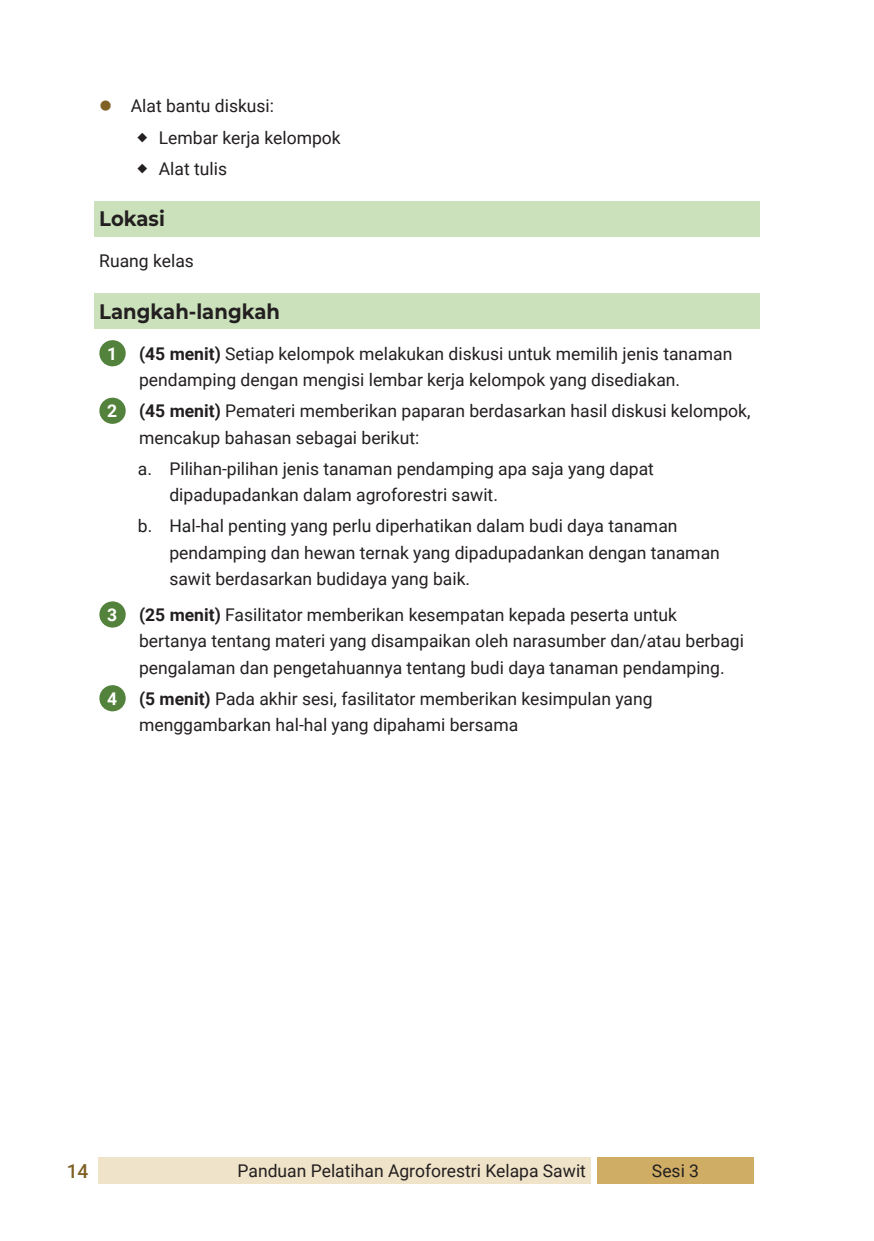
<style>
.page{position:relative;width:874px;height:1241px;background:#fff}
.page>*{position:absolute;margin:0;border:0;box-sizing:border-box;transform-origin:0 0}
.t1{font:700 21px "Montserrat";color:#231f20;scale:.93 1}
.t2{font:500 19.25px "Roboto";color:#7f6126}
.t3{font:17.5px/26.2px "Roboto";color:#231f20}
.s1{font-weight:700;color:#fff}
.s2{font-weight:700}
</style>
<div class="page">
<div style="left:597px;top:1157px;width:156px;height:26px;background:#cfad64"></div>
<div style="left:98px;top:1157px;width:492px;height:26px;background:#efe3c9"></div>
<div style="left:94px;top:201px;width:665px;height:35px;background:#cae1bb"></div>
<div style="left:94px;top:293px;width:665px;height:36px;background:#cae1bb"></div>
<svg style="left:112px;top:340px;width:14px;height:26px"></svg>
<svg style="left:112px;top:397px;width:14px;height:27px"></svg>
<svg style="left:112px;top:601px;width:14px;height:26px"></svg>
<svg style="left:112px;top:685px;width:14px;height:26px"></svg>
<p class="t3" style="left:159px;top:90px;width:183px;line-height:31.2px;text-indent:-28px">Alat bantu diskusi:<br>Lembar kerja kelompok<br>Alat tulis</p>
<p class="t1" style="left:99px;top:204px;width:72px">Lokasi</p>
<p class="t3" style="left:99px;top:247px;width:96px">Ruang kelas</p>
<p class="t1" style="left:99px;top:296px;width:196px">Langkah-langkah</p>
<p class="t3" style="left:139px;top:340px;width:594px;text-indent:-32px"><span class="s1">1</span> <span class="s2">(45 menit)</span> Setiap kelompok melakukan diskusi untuk memilih jenis tanaman pendamping dengan mengisi lembar kerja kelompok yang disediakan.</p>
<p class="t3" style="left:139px;top:397px;width:612px;text-indent:-32px"><span class="s1">2</span> <span class="s2">(45 menit)</span> Pemateri memberikan paparan berdasarkan hasil diskusi kelompok, mencakup bahasan sebagai berikut:</p>
<p class="t3" style="left:169px;top:455px;width:486px;text-indent:-32px">a. Pilihan-pilihan jenis tanaman pendamping apa saja yang dapat dipadupadankan dalam agroforestri sawit.</p>
<p class="t3" style="left:169px;top:512px;width:551px;text-indent:-32px">b. Hal-hal penting yang perlu diperhatikan dalam budi daya tanaman pendamping dan hewan ternak yang dipadupadankan dengan tanaman sawit berdasarkan budidaya yang baik.</p>
<p class="t3" style="left:139px;top:601px;width:606px;text-indent:-32px"><span class="s1">3</span> <span class="s2">(25 menit)</span> Fasilitator memberikan kesempatan kepada peserta untuk bertanya tentang materi yang disampaikan oleh narasumber dan/atau berbagi pengalaman dan pengetahuannya tentang budi daya tanaman pendamping.</p>
<p class="t3" style="left:139px;top:684px;width:514px;text-indent:-32px"><span class="s1">4</span> <span class="s2">(5 menit)</span> Pada akhir sesi, fasilitator memberikan kesimpulan yang menggambarkan hal-hal yang dipahami bersama</p>
<p class="t2" style="left:67px;top:1157px;width:23px">14</p>
<p class="t3" style="left:237px;top:1157px;width:350px">Panduan Pelatihan Agroforestri Kelapa Sawit</p>
<p class="t3" style="left:651px;top:1157px;width:49px">Sesi 3</p>
</div>
